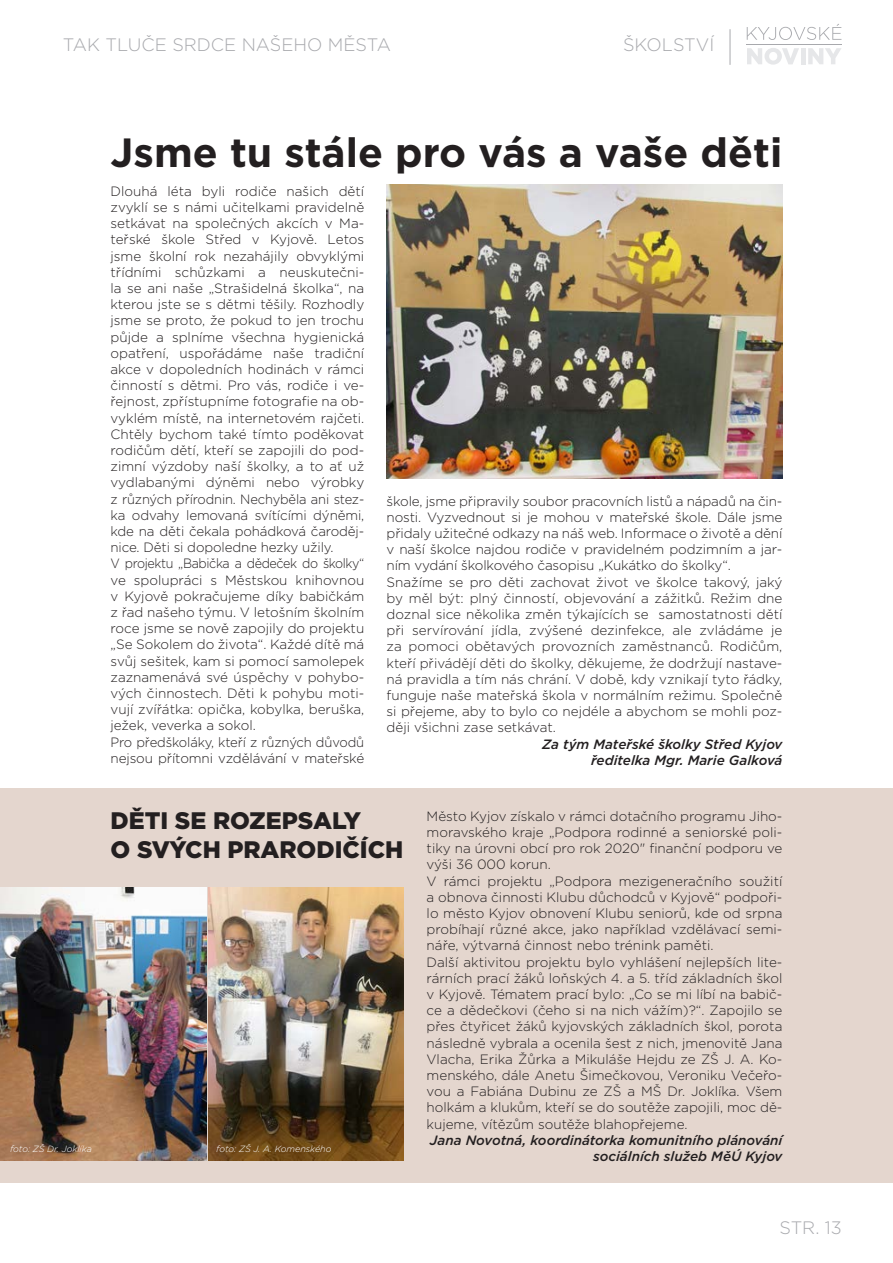
<style>
.page{position:relative;width:893px;height:1263px;background:#fff}
.page>*{position:absolute;margin:0;border:0;box-sizing:border-box;transform-origin:0 0}
.t1{font:700 40.8px "Gotham";color:#231f20}
.t2{font:900 23.85px/28.7px "Gotham";color:#231f20}
.t3{font:300 18px "Gotham";color:#a8a9ad}
.t4{font:300 13.5px/16.2px "Gotham";color:#231f20}
.t5{font:italic 500 13.5px/16.2px "Gotham";color:#231f20;text-align:right}
.t6{font:italic 300 9px "Gotham";color:#fff}
</style>
<div class="page">
<hr style="left:730px;top:29px;width:1px;height:36px;background:#a8a9ad">
<svg style="left:747px;top:24px;width:94px;height:16px"></svg>
<svg style="left:747px;top:48px;width:52px;height:17px"></svg>
<hr style="left:801px;top:48px;width:4px;height:16px;background:#e6e7e9">
<svg style="left:808px;top:48px;width:33px;height:16px"></svg>
<hr style="left:747px;top:44px;width:95px;height:1px;background:#a8a9ad">
<div style="left:0;top:788px;width:893px;height:394px;background:#e4d6ce"></div>
<img style="left:387px;top:185px;width:395px;height:293px">
<img style="left:0;top:887px;width:206px;height:274px">
<img style="left:209px;top:887px;width:195px;height:274px">
<h3 class="t3" style="left:63px;top:34px;width:330px">TAK TLUČE SRDCE NAŠEHO MĚSTA</h3>
<h3 class="t3" style="left:623px;top:34px;width:93px">ŠKOLSTVÍ</h3>
<h1 class="t1" style="left:111px;top:126px;width:673px">Jsme tu stále pro vás a vaše děti</h1>
<p class="t4" style="left:111px;top:183px;width:255px">Dlouhá léta byli rodiče našich dětí zvyklí se s námi učitelkami pravidelně setkávat na společných akcích v Ma&shy;teřské škole Střed v Kyjově. Letos jsme školní rok nezahájily obvyklými třídními schůzkami a neuskutečni&shy;la se ani naše „Strašidelná školka“, na kterou jste se s dětmi těšily. Rozhodly jsme se proto, že pokud to jen trochu půjde a splníme všechna hygienická opatření, uspořádáme naše tradiční akce v dopoledních hodinách v rámci činností s dětmi. Pro vás, rodiče i ve&shy;řejnost, zpřístupníme fotografie na ob&shy;vyklém místě, na internetovém rajčeti.<br>Chtěly bychom také tímto poděkovat rodičům dětí, kteří se zapojili do pod&shy;zimní výzdoby naší školky, a to ať už vydlabanými dýněmi nebo výrobky z různých přírodnin. Nechyběla ani stez&shy;ka odvahy lemovaná svítícími dýněmi, kde na děti čekala pohádková čaroděj&shy;nice. Děti si dopoledne hezky užily.<br>V projektu „Babička a dědeček do školky“ ve spolupráci s Městskou knihovnou v Kyjově pokračujeme díky babičkám z řad našeho týmu. V letošním školním roce jsme se nově zapojily do projektu „Se Sokolem do života“. Každé dítě má svůj sešitek, kam si pomocí samolepek zaznamenává své úspěchy v pohybo&shy;vých činnostech. Děti k pohybu moti&shy;vují zvířátka: opička, kobylka, beruška, ježek, veverka a sokol.<br>Pro předškoláky, kteří z různých důvodů nejsou přítomni vzdělávání v mateřské</p>
<p class="t4" style="left:387px;top:492px;width:397px">škole, jsme připravily soubor pracovních listů a nápadů na čin&shy;nosti. Vyzvednout si je mohou v mateřské škole. Dále jsme přidaly užitečné odkazy na náš web. Informace o životě a dění v naší školce najdou rodiče v pravidelném podzimním a jar&shy;ním vydání školkového časopisu „Kukátko do školky“.<br>Snažíme se pro děti zachovat život ve školce takový, jaký by měl být: plný činností, objevování a zážitků. Režim dne doznal sice několika změn týkajících se samostatnosti dětí při servírování jídla, zvýšené dezinfekce, ale zvládáme je za pomoci obětavých provozních zaměstnanců. Rodičům, kteří přivádějí děti do školky, děkujeme, že dodržují nastave&shy;ná pravidla a tím nás chrání. V době, kdy vznikají tyto řádky, funguje naše mateřská škola v normálním režimu. Společně si přejeme, aby to bylo co nejdéle a abychom se mohli poz&shy;ději všichni zase setkávat.</p>
<p class="t5" style="left:542px;top:735px;width:242px">Za tým Mateřské školky Střed Kyjov ředitelka Mgr. Marie Galková</p>
<h2 class="t2" style="left:111px;top:806px;width:294px">DĚTI SE ROZEPSALY<br>O SVÝCH PRARODIČÍCH</h2>
<p class="t6" style="left:10px;top:1143px;width:83px">foto: ZŠ Dr. Joklíka</p>
<p class="t6" style="left:216px;top:1143px;width:117px">foto: ZŠ J. A. Komenského</p>
<p class="t4" style="left:427px;top:807px;width:357px">Město Kyjov získalo v rámci dotačního programu Jiho&shy;moravského kraje „Podpora rodinné a seniorské poli&shy;tiky na úrovni obcí pro rok 2020" finanční podporu ve výši 36 000 korun.<br>V rámci projektu „Podpora mezigeneračního soužití a obnova činnosti Klubu důchodců v Kyjově“ podpoři&shy;lo město Kyjov obnovení Klubu seniorů, kde od srpna probíhají různé akce, jako například vzdělávací semi&shy;náře, výtvarná činnost nebo trénink paměti.<br>Další aktivitou projektu bylo vyhlášení nejlepších lite&shy;rárních prací žáků loňských 4. a 5. tříd základních škol v Kyjově. Tématem prací bylo: „Co se mi líbí na babič&shy;ce a dědečkovi (čeho si na nich vážím)?“. Zapojilo se přes čtyřicet žáků kyjovských základních škol, porota následně vybrala a ocenila šest z nich, jmenovitě Jana Vlacha, Erika Žůrka a Mikuláše Hejdu ze ZŠ J. A. Ko&shy;menského, dále Anetu Šimečkovou, Veroniku Večeřo&shy;vou a Fabiána Dubinu ze ZŠ a MŠ Dr. Joklíka. Všem holkám a klukům, kteří se do soutěže zapojili, moc dě&shy;kujeme, vítězům soutěže blahopřejeme.</p>
<p class="t5" style="left:430px;top:1132px;width:354px">Jana Novotná, koordinátorka komunitního plánování sociálních služeb MěÚ Kyjov</p>
<h3 class="t3" style="left:779px;top:1216px;width:64px">STR. 13</h3>
</div>
